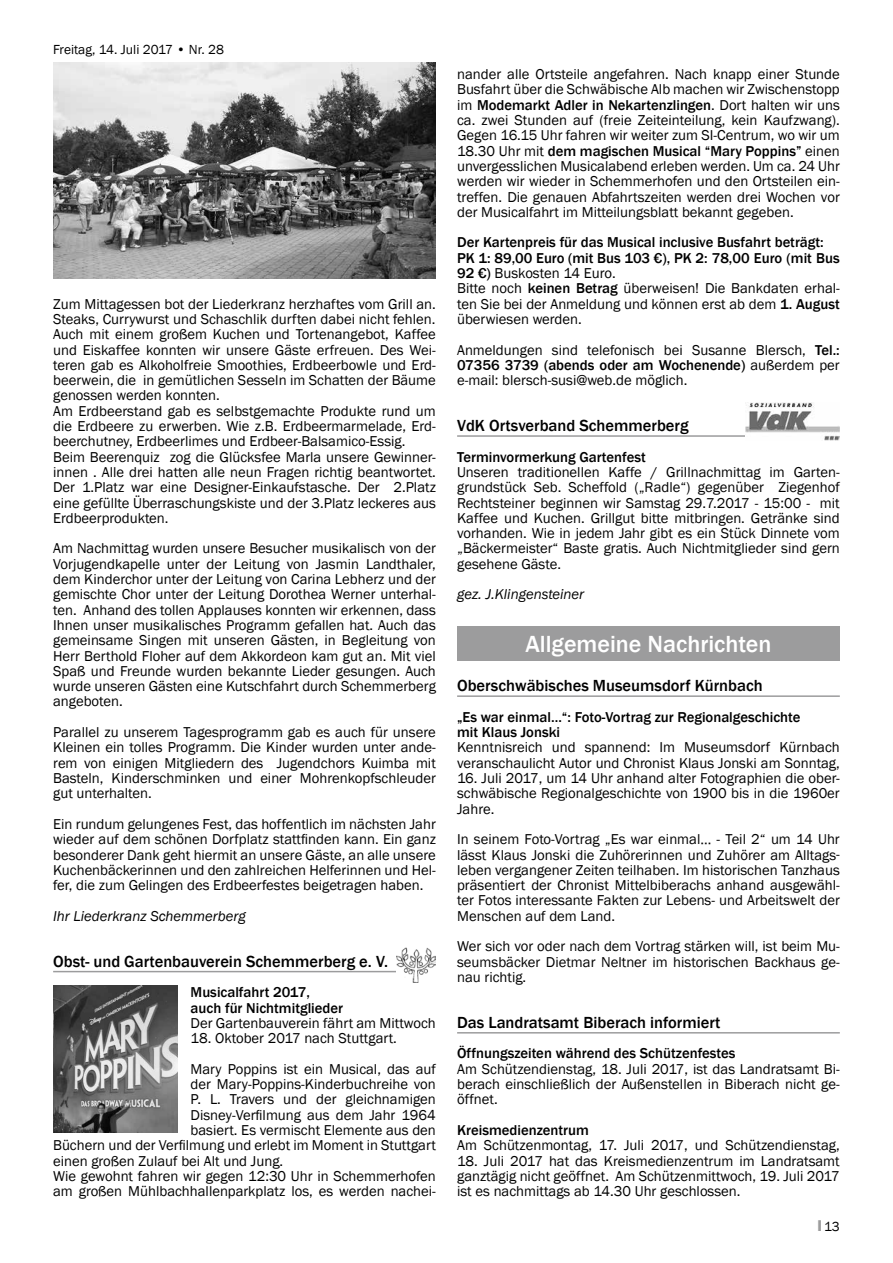
<style>
.page{position:relative;width:893px;height:1263px;background:#fff}
.page>*{position:absolute;margin:0;border:0;box-sizing:border-box;transform-origin:0 0}
.t1{font:500 24px "Franklin Gothic";color:#fff}
.t2{font:500 16.5px "Franklin Gothic";color:#000}
.t3{font:14.7px/15.3px "Franklin Gothic";color:#000;text-align:justify}
.t4{font:500 14.7px/15.3px "Franklin Gothic";color:#000}
.t5{font:italic 14.7px "Franklin Gothic";color:#000}
.t6{font:13.5px "Franklin Gothic";color:#000}
.s1{font-weight:500}
.s2{font-weight:400}
.s3{font-family:"Impact";color:#9c9c9d}
</style>
<div class="page">
<hr style="left:457px;top:435px;width:383px;height:2px;background:#9c9c9d">
<hr style="left:457px;top:695px;width:383px;height:2px;background:#9c9c9d">
<hr style="left:457px;top:1032px;width:383px;height:1px;background:#9c9c9d">
<img style="left:746px;top:402px;width:94px;height:38px">
<div style="left:457px;top:626px;width:383px;height:34px;background:#9c9c9d"></div>
<hr style="left:53px;top:971px;width:383px;height:1px;background:#9c9c9d">
<img style="left:53px;top:63px;width:383px;height:215px">
<img style="left:396px;top:948px;width:40px;height:35px">
<img style="left:53px;top:985px;width:125px;height:148px">
<p class="t6" style="left:53px;top:41px;width:172px">Freitag, 14. Juli 2017 • Nr. 28</p>
<p class="t3" style="left:53px;top:296px;width:384px;text-align:left">Zum Mittagessen bot der Liederkranz herzhaftes vom Grill an.<br>Steaks, Currywurst und Schaschlik durften dabei nicht fehlen.<br>Auch mit einem großem Kuchen und Tortenangebot, Kaffee und Eiskaffee konnten wir unsere Gäste erfreuen. Des Wei&shy;teren gab es Alkoholfreie Smoothies, Erdbeerbowle und Erd&shy;beerwein, die in gemütlichen Sesseln im Schatten der Bäume genossen werden konnten.<br>Am Erdbeerstand gab es selbstgemachte Produkte rund um die Erdbeere zu erwerben. Wie z.B. Erdbeermarmelade, Erd&shy;beerchutney, Erdbeerlimes und Erdbeer-Balsamico-Essig.<br>Beim Beerenquiz zog die Glücksfee Marla unsere Gewinner&shy;innen . Alle drei hatten alle neun Fragen richtig beantwortet.<br>Der 1.Platz war eine Designer-Einkaufstasche. Der 2.Platz eine gefüllte Überraschungskiste und der 3.Platz leckeres aus Erdbeerprodukten.</p>
<p class="t3" style="left:53px;top:541px;width:384px">Am Nachmittag wurden unsere Besucher musikalisch von der Vorjugendkapelle unter der Leitung von Jasmin Landthaler, dem Kinderchor unter der Leitung von Carina Lebherz und der gemischte Chor unter der Leitung Dorothea Werner unterhal&shy;ten. Anhand des tollen Applauses konnten wir erkennen, dass Ihnen unser musikalisches Programm gefallen hat. Auch das gemeinsame Singen mit unseren Gästen, in Begleitung von Herr Berthold Floher auf dem Akkordeon kam gut an. Mit viel Spaß und Freunde wurden bekannte Lieder gesungen. Auch wurde unseren Gästen eine Kutschfahrt durch Schemmerberg angeboten.</p>
<p class="t3" style="left:53px;top:725px;width:384px">Parallel zu unserem Tagesprogramm gab es auch für unsere Kleinen ein tolles Programm. Die Kinder wurden unter ande&shy;rem von einigen Mitgliedern des Jugendchors Kuimba mit Basteln, Kinderschminken und einer Mohrenkopfschleuder gut unterhalten.</p>
<p class="t3" style="left:53px;top:817px;width:384px">Ein rundum gelungenes Fest, das hoffentlich im nächsten Jahr wieder auf dem schönen Dorfplatz stattfinden kann. Ein ganz besonderer Dank geht hiermit an unsere Gäste, an alle unsere Kuchenbäckerinnen und den zahlreichen Helferinnen und Hel&shy;fer, die zum Gelingen des Erdbeerfestes beigetragen haben.</p>
<p class="t5" style="left:53px;top:906px;width:194px">Ihr Liederkranz Schemmerberg</p>
<p class="t2" style="left:53px;top:951px;width:336px">Obst- und Gartenbauverein Schemmerberg e. V.</p>
<p class="t4" style="left:191px;top:985px;width:154px">Musicalfahrt 2017, auch für Nichtmitglieder</p>
<p class="t3" style="left:191px;top:1015px;width:247px">Der Gartenbauverein fährt am Mittwoch</p>
<p class="t3" style="left:191px;top:1023px;width:247px;line-height:30.6px">18. Oktober 2017 nach Stuttgart.<br>Mary Poppins ist ein Musical, das auf</p>
<p class="t3" style="left:191px;top:1077px;width:247px">der Mary-Poppins-Kinderbuchreihe von</p>
<p class="t3" style="left:191px;top:1092px;width:247px">P. L. Travers und der gleichnamigen</p>
<p class="t3" style="left:191px;top:1107px;width:247px">Disney-Verfilmung aus dem Jahr 1964</p>
<p class="t3" style="left:191px;top:1123px;width:247px">basiert. Es vermischt Elemente aus den</p>
<p class="t3" style="left:53px;top:1138px;width:384px">Büchern und der Verfilmung und erlebt im Moment in Stuttgart</p>
<p class="t3" style="left:53px;top:1153px;width:232px">einen großen Zulauf bei Alt und Jung.</p>
<p class="t3" style="left:53px;top:1168px;width:384px">Wie gewohnt fahren wir gegen 12:30 Uhr in Schemmerhofen</p>
<p class="t3" style="left:53px;top:1184px;width:384px">am großen Mühlbachhallenparkplatz los, es werden nachei-</p>
<p class="t3" style="left:457px;top:67px;width:384px">nander alle Ortsteile angefahren. Nach knapp einer Stunde Busfahrt über die Schwäbische Alb machen wir Zwischenstopp im <span class="s1">Modemarkt Adler in Nekartenzlingen</span>. Dort halten wir uns ca. zwei Stunden auf (freie Zeiteinteilung, kein Kaufzwang).<br>Gegen 16.15 Uhr fahren wir weiter zum SI-Centrum, wo wir um 18.30 Uhr mit <span class="s1">dem magischen Musical “Mary Poppins”</span> einen unvergesslichen Musicalabend erleben werden. Um ca. 24 Uhr werden wir wieder in Schemmerhofen und den Ortsteilen ein&shy;treffen. Die genauen Abfahrtszeiten werden drei Wochen vor der Musicalfahrt im Mitteilungsblatt bekannt gegeben.</p>
<p class="t4" style="left:457px;top:235px;width:384px">Der Kartenpreis für das Musical inclusive Busfahrt beträgt:<br>PK 1: 89,00 Euro (mit Bus 103 €), PK 2: 78,00 Euro (mit Bus 92 €) <span class="s2">Buskosten 14 Euro.<br>Bitte noch</span> keinen Betrag <span class="s2">überweisen! Die Bankdaten erhal&shy;ten Sie bei der Anmeldung und können erst ab dem</span> 1. August <span class="s2">überwiesen werden.</span></p>
<p class="t3" style="left:457px;top:342px;width:384px">Anmeldungen sind telefonisch bei Susanne Blersch, <span class="s1">Tel.:<br>07356 3739 (abends oder am Wochenende)</span> außerdem per e-mail: blersch-susi@web.de möglich.</p>
<p class="t2" style="left:457px;top:415px;width:233px">VdK Ortsverband Schemmerberg</p>
<p class="t4" style="left:457px;top:449px;width:190px">Terminvormerkung Gartenfest</p>
<p class="t3" style="left:457px;top:465px;width:384px">Unseren traditionellen Kaffe / Grillnachmittag im Garten&shy;grundstück Seb. Scheffold („Radle“) gegenüber Ziegenhof Rechtsteiner beginnen wir Samstag 29.7.2017 - 15:00 - mit Kaffee und Kuchen. Grillgut bitte mitbringen. Getränke sind vorhanden. Wie in jedem Jahr gibt es ein Stück Dinnete vom „Bäckermeister“ Baste gratis. Auch Nichtmitglieder sind gern gesehene Gäste.</p>
<p class="t5" style="left:457px;top:585px;width:129px">gez. J.Klingensteiner</p>
<h1 class="t1" style="left:525px;top:629px;width:248px">Allgemeine Nachrichten</h1>
<p class="t2" style="left:457px;top:675px;width:307px">Oberschwäbisches Museumsdorf Kürnbach</p>
<p class="t4" style="left:457px;top:709px;width:345px">„Es war einmal…“: Foto-Vortrag zur Regionalgeschichte mit Klaus Jonski</p>
<p class="t3" style="left:457px;top:740px;width:384px">Kenntnisreich und spannend: Im Museumsdorf Kürnbach veranschaulicht Autor und Chronist Klaus Jonski am Sonntag,</p>
<p class="t3" style="left:457px;top:771px;width:384px">16. Juli 2017, um 14 Uhr anhand alter Fotographien die ober&shy;schwäbische Regionalgeschichte von 1900 bis in die 1960er Jahre.</p>
<p class="t3" style="left:457px;top:832px;width:384px">In seinem Foto-Vortrag „Es war einmal… - Teil 2“ um 14 Uhr lässt Klaus Jonski die Zuhörerinnen und Zuhörer am Alltags&shy;leben vergangener Zeiten teilhaben. Im historischen Tanzhaus präsentiert der Chronist Mittelbiberachs anhand ausgewähl&shy;ter Fotos interessante Fakten zur Lebens- und Arbeitswelt der Menschen auf dem Land.</p>
<p class="t3" style="left:457px;top:939px;width:384px">Wer sich vor oder nach dem Vortrag stärken will, ist beim Mu&shy;seumsbäcker Dietmar Neltner im historischen Backhaus ge&shy;nau richtig.</p>
<p class="t2" style="left:457px;top:1012px;width:265px">Das Landratsamt Biberach informiert</p>
<p class="t4" style="left:457px;top:1046px;width:280px">Öffnungszeiten während des Schützenfestes</p>
<p class="t3" style="left:457px;top:1061px;width:384px">Am Schützendienstag, 18. Juli 2017, ist das Landratsamt Bi&shy;berach einschließlich der Außenstellen in Biberach nicht ge&shy;öffnet.</p>
<p class="t4" style="left:457px;top:1122px;width:133px">Kreismedienzentrum</p>
<p class="t3" style="left:457px;top:1138px;width:384px">Am Schützenmontag, 17. Juli 2017, und Schützendienstag,</p>
<p class="t3" style="left:457px;top:1153px;width:384px">18. Juli 2017 hat das Kreismedienzentrum im Landratsamt ganztägig nicht geöffnet. Am Schützenmittwoch, 19. Juli 2017 ist es nachmittags ab 14.30 Uhr geschlossen.</p>
<p class="t6" style="left:818px;top:1218px;width:23px"><span class="s3">I</span> 13</p>
</div>
